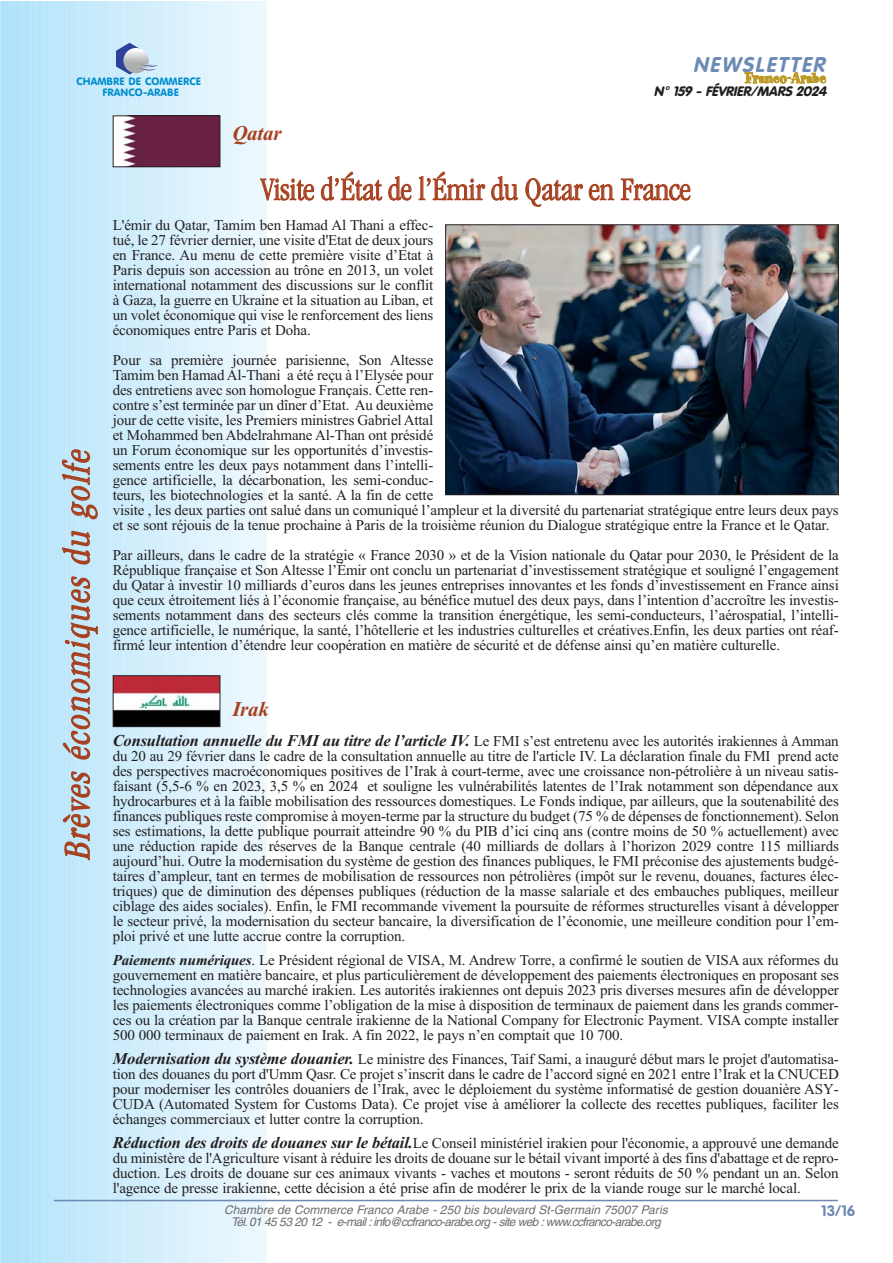
<style>
.page{position:relative;width:893px;height:1263px;background:#fff}
.page>*{position:absolute;margin:0;border:0;box-sizing:border-box;transform-origin:0 0}
.t1{font:italic 300 condensed 37.5px "Garamond";letter-spacing:.065em;color:#a6411f}
.t2{font:300 condensed 33px "Garamond";letter-spacing:-.01em;color:#a6411f}
.t3{font:italic 700 21px "VAG Rounded";color:#6d8ab5}
.t4{font:italic 700 21px "Times New Roman";letter-spacing:-.01em;color:#a6411f}
.t5{font:16.5px "Spumoni LP";letter-spacing:.02em;color:#bb9824}
.t6{font:15px/15px "Times New Roman";letter-spacing:-.01em;color:#231f20;text-align:justify}
.t7{font:700 15px "VAG Rounded";color:#6d8ab5}
.t8{font:italic 900 13.5px "VAG Rounded";color:#231f20}
.t9{font:italic 12px/12px "Helvetica";color:#6c6e70;text-align:center}
.t10{font:10.5px/10.5px "VAG Rounded BT";letter-spacing:.005em;color:#008ece;text-align:center}
.s1{font-weight:700;font-style:italic;font-size:16.5px}
.s2{font-weight:700;font-style:italic}
</style>
<div class="page">
<div style="left:0;top:1px;width:8px;height:1262px;background:#afe2fa"></div>
<div style="left:7px;top:1px;width:9px;height:1262px;background:#b1e3fa"></div>
<div style="left:15px;top:1px;width:10px;height:1262px;background:#b3e3fa"></div>
<svg style="left:22px;top:1px;width:1px;height:1262px"></svg>
<div style="left:24px;top:1px;width:10px;height:1262px;background:#b5e4fa"></div>
<div style="left:33px;top:1px;width:10px;height:1262px;background:#b7e5fa"></div>
<div style="left:42px;top:1px;width:9px;height:1262px;background:#bae6fb"></div>
<div style="left:51px;top:1px;width:9px;height:1262px;background:#bce6fb"></div>
<div style="left:59px;top:1px;width:10px;height:1262px;background:#bee7fb"></div>
<div style="left:68px;top:1px;width:10px;height:1262px;background:#c0e8fb"></div>
<div style="left:77px;top:1px;width:10px;height:1262px;background:#c2e8fb"></div>
<div style="left:86px;top:1px;width:9px;height:1262px;background:#c4e9fb"></div>
<div style="left:95px;top:1px;width:9px;height:1262px;background:#c7eafb"></div>
<div style="left:103px;top:1px;width:10px;height:1262px;background:#c9ebfb"></div>
<div style="left:112px;top:1px;width:10px;height:1262px;background:#cbebfc"></div>
<div style="left:121px;top:1px;width:10px;height:1262px;background:#cdecfc"></div>
<div style="left:130px;top:1px;width:9px;height:1262px;background:#cfedfc"></div>
<div style="left:138px;top:1px;width:10px;height:1262px;background:#d1eefc"></div>
<div style="left:147px;top:1px;width:10px;height:1262px;background:#d3eefc"></div>
<div style="left:156px;top:1px;width:10px;height:1262px;background:#d5effc"></div>
<div style="left:165px;top:1px;width:9px;height:1262px;background:#d7f0fc"></div>
<div style="left:174px;top:1px;width:9px;height:1262px;background:#d9f1fd"></div>
<div style="left:182px;top:1px;width:10px;height:1262px;background:#dbf2fd"></div>
<div style="left:191px;top:1px;width:10px;height:1262px;background:#def2fd"></div>
<div style="left:200px;top:1px;width:10px;height:1262px;background:#e0f3fd"></div>
<div style="left:209px;top:1px;width:9px;height:1262px;background:#e2f4fd"></div>
<div style="left:218px;top:1px;width:9px;height:1262px;background:#e4f5fd"></div>
<div style="left:226px;top:1px;width:10px;height:1262px;background:#e6f5fd"></div>
<div style="left:235px;top:1px;width:10px;height:1262px;background:#e8f6fd"></div>
<div style="left:244px;top:1px;width:9px;height:1262px;background:#eaf7fe"></div>
<div style="left:253px;top:1px;width:9px;height:1262px;background:#ecf8fe"></div>
<div style="left:261px;top:1px;width:6px;height:1262px;background:#eef9fe"></div>
<hr style="left:54px;top:1200px;width:784px;height:1px;background:#6d8ab5">
<svg style="left:116px;top:43px;width:42px;height:31px"></svg>
<img style="left:115px;top:117px;width:103px;height:48px">
<div style="left:113px;top:115px;width:107px;height:52px;border:1px solid #231f20"></div>
<img style="left:447px;top:226px;width:390px;height:267px">
<div style="left:445px;top:224px;width:394px;height:271px;border:1px solid #231f20"></div>
<img style="left:115px;top:677px;width:103px;height:48px">
<div style="left:113px;top:675px;width:107px;height:52px;border:1px solid #231f20"></div>
<p class="t10" style="left:76px;top:77px;width:126px">CHAMBRE DE COMMERCE<br>FRANCO-ARABE</p>
<h3 class="t3" style="left:693px;top:56px;width:137px">NEWSLETTER</h3>
<p class="t5" style="left:745px;top:72px;width:82px">Franco-Arabe</p>
<p class="t8" style="left:654px;top:85px;width:177px">N° 159 - FÉVRIER/MARS 2024</p>
<h1 class="t1" style="left:63px;top:861px;width:418px;rotate:-90deg">Brèves économiques du golfe</h1>
<h3 class="t4" style="left:232px;top:126px;width:51px">Qatar</h3>
<h2 class="t2" style="left:261px;top:176px;width:431px">Visite d’État de l’Émir du Qatar en France</h2>
<p class="t6" style="left:113px;top:219px;width:322px">L'émir du Qatar, Tamim ben Hamad Al Thani a effec&shy;tué, le 27 février dernier, une visite d'Etat de deux jours en France. Au menu de cette première visite d’Etat à Paris depuis son accession au trône en 2013, un volet international notamment des discussions sur le conflit à Gaza, la guerre en Ukraine et la situation au Liban, et un volet économique qui vise le renforcement des liens économiques entre Paris et Doha.</p>
<p class="t6" style="left:113px;top:354px;width:727px;text-align:left">Pour sa première journée parisienne, Son Altesse<br>Tamim ben Hamad Al-Thani a été reçu à l’Elysée pour<br>des entretiens avec son homologue Français. Cette ren-<br>contre s’est terminée par un dîner d’Etat. Au deuxième<br>jour de cette visite, les Premiers ministres Gabriel Attal<br>et Mohammed ben Abdelrahmane Al-Than ont présidé<br>un Forum économique sur les opportunités d’investis-<br>sements entre les deux pays notamment dans l’intelli-<br>gence artificielle, la décarbonation, les semi-conduc-<br>teurs, les biotechnologies et la santé. A la fin de cette<br>visite , les deux parties ont salué dans un comuniqué l’ampleur et la diversité du partenariat stratégique entre leurs deux pays et se sont réjouis de la tenue prochaine à Paris de la troisième réunion du Dialogue stratégique entre la France et le Qatar.</p>
<p class="t6" style="left:113px;top:549px;width:728px">Par ailleurs, dans le cadre de la stratégie « France 2030 » et de la Vision nationale du Qatar pour 2030, le Président de la République française et Son Altesse l’Émir ont conclu un partenariat d’investissement stratégique et souligné l’engagement du Qatar à investir 10 milliards d’euros dans les jeunes entreprises innovantes et les fonds d’investissement en France ainsi que ceux étroitement liés à l’économie française, au bénéfice mutuel des deux pays, dans l’intention d’accroître les investis&shy;sements notamment dans des secteurs clés comme la transition énergétique, les semi-conducteurs, l’aérospatial, l’intelli&shy;gence artificielle, le numérique, la santé, l’hôtellerie et les industries culturelles et créatives.Enfin, les deux parties ont réaf&shy;firmé leur intention d’étendre leur coopération en matière de sécurité et de défense ainsi qu’en matière culturelle.</p>
<h3 class="t4" style="left:232px;top:701px;width:38px">Irak</h3>
<p class="t6" style="left:113px;top:735px;width:728px"><span class="s1">Consultation annuelle du FMI au titre de l’article IV.</span> Le FMI s’est entretenu avec les autorités irakiennes à Amman du 20 au 29 février dans le cadre de la consultation annuelle au titre de l'article IV. La déclaration finale du FMI prend acte des perspectives macroéconomiques positives de l’Irak à court-terme, avec une croissance non-pétrolière à un niveau satis&shy;faisant (5,5-6 % en 2023, 3,5 % en 2024 et souligne les vulnérabilités latentes de l’Irak notamment son dépendance aux hydrocarbures et à la faible mobilisation des ressources domestiques. Le Fonds indique, par ailleurs, que la soutenabilité des finances publiques reste compromise à moyen-terme par la structure du budget (75 % de dépenses de fonctionnement). Selon ses estimations, la dette publique pourrait atteindre 90 % du PIB d’ici cinq ans (contre moins de 50 % actuellement) avec une réduction rapide des réserves de la Banque centrale (40 milliards de dollars à l’horizon 2029 contre 115 milliards aujourd’hui. Outre la modernisation du système de gestion des finances publiques, le FMI préconise des ajustements budgé&shy;taires d’ampleur, tant en termes de mobilisation de ressources non pétrolières (impôt sur le revenu, douanes, factures élec&shy;triques) que de diminution des dépenses publiques (réduction de la masse salariale et des embauches publiques, meilleur ciblage des aides sociales). Enfin, le FMI recommande vivement la poursuite de réformes structurelles visant à développer le secteur privé, la modernisation du secteur bancaire, la diversification de l’économie, une meilleure condition pour l’em&shy;ploi privé et une lutte accrue contre la corruption.</p>
<p class="t6" style="left:113px;top:954px;width:728px"><span class="s2">Paiements numériques</span>. Le Président régional de VISA, M. Andrew Torre, a confirmé le soutien de VISA aux réformes du gouvernement en matière bancaire, et plus particulièrement de développement des paiements électroniques en proposant ses technologies avancées au marché irakien. Les autorités irakiennes ont depuis 2023 pris diverses mesures afin de développer les paiements électroniques comme l’obligation de la mise à disposition de terminaux de paiement dans les grands commer&shy;ces ou la création par la Banque centrale irakienne de la National Company for Electronic Payment. VISA compte installer 500 000 terminaux de paiement en Irak. A fin 2022, le pays n’en comptait que 10 700.</p>
<p class="t6" style="left:113px;top:1053px;width:728px"><span class="s1">Modernisation du système douanier.</span> Le ministre des Finances, Taif Sami, a inauguré début mars le projet d'automatisa&shy;tion des douanes du port d'Umm Qasr. Ce projet s’inscrit dans le cadre de l’accord signé en 2021 entre l’Irak et la CNUCED pour moderniser les contrôles douaniers de l’Irak, avec le déploiement du système informatisé de gestion douanière ASY-CUDA (Automated System for Customs Data). Ce projet vise à améliorer la collecte des recettes publiques, faciliter les échanges commerciaux et lutter contre la corruption.</p>
<p class="t6" style="left:113px;top:1137px;width:727px"><span class="s1">Réduction des droits de douanes sur le bétail.</span>Le Conseil ministériel irakien pour l'économie, a approuvé une demande du ministère de l'Agriculture visant à réduire les droits de douane sur le bétail vivant importé à des fins d'abattage et de repro&shy;duction. Les droits de douane sur ces animaux vivants - vaches et moutons - seront réduits de 50 % pendant un an. Selon l'agence de presse irakienne, cette décision a été prise afin de modérer le prix de la viande rouge sur le marché local.</p>
<p class="t9" style="left:224px;top:1204px;width:447px">Chambre de Commerce Franco Arabe - 250 bis boulevard St-Germain 75007 Paris<br>Tél. 01 45 53 20 12 - e-mail: info@ccfranco-arabe.org -site web : www.ccfranco-arabe.org</p>
<p class="t7" style="left:821px;top:1205px;width:36px">13/16</p>
</div>
